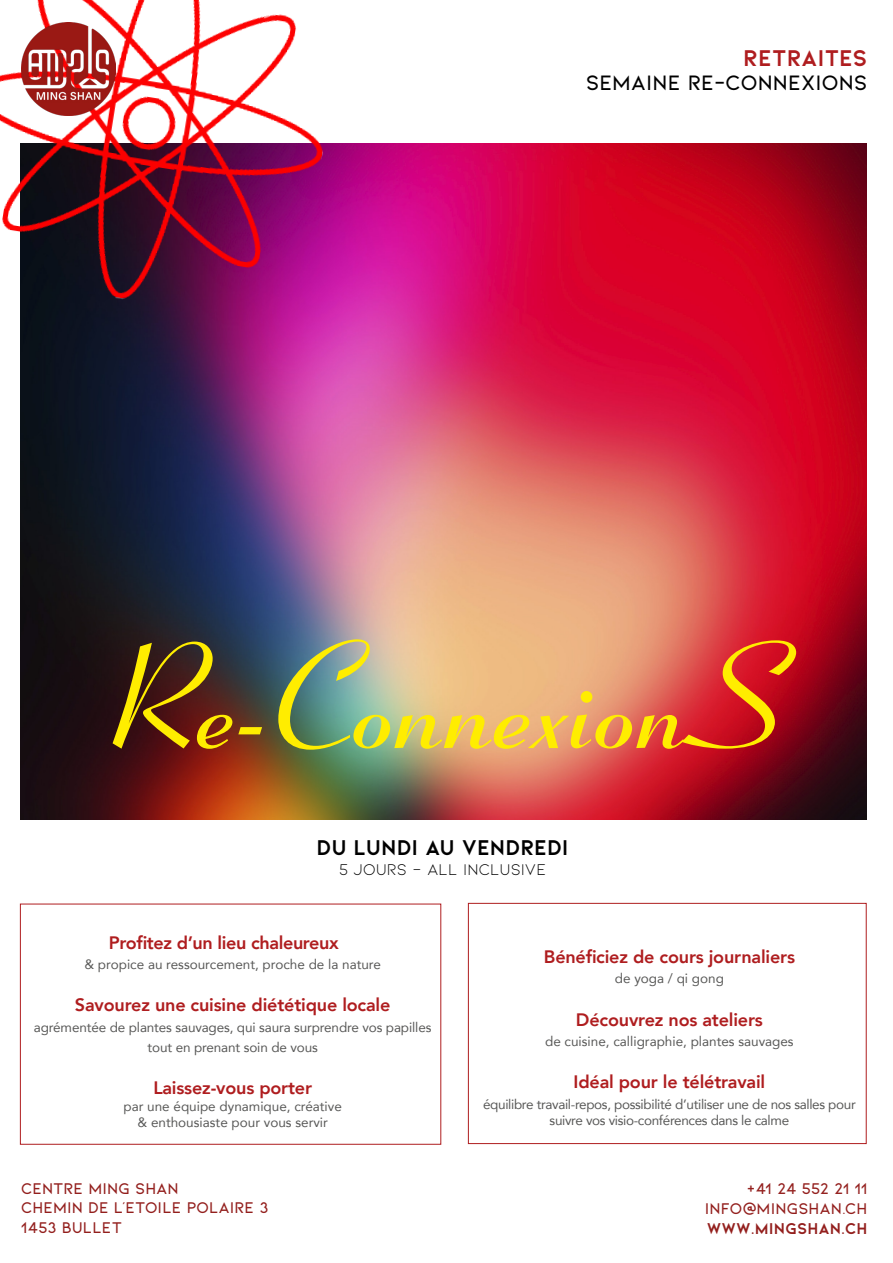
<style>
.page{position:relative;width:893px;height:1263px;background:#fff}
.page>*{position:absolute;margin:0;border:0;box-sizing:border-box;transform-origin:0 0}
.t1{font:700 148.5px "Coronet LT Std";color:#ffed00}
.t2{font:700 24px "Kiona";color:#af1d1f}
.t3{font:700 22.5px "Kiona";color:#000}
.t4{font:600 22.2px "Kiona";color:#000}
.t5{font:800 18px "Avenir";letter-spacing:-.01em;color:#af1d1f}
.t6{font:600 16.5px/19.8px "Kiona";color:#931f1d;text-align:right}
.t7{font:16.5px "Kiona";color:#000}
.t8{font:700 16.5px "Kiona";color:#931f1d}
.t9{font:13.5px/16.2px "Avenir";letter-spacing:-.01em;color:#585857;text-align:center}
.s1{font-size:16.5px;color:#fff}
</style>
<div class="page">
<img style="left:20px;top:143px;width:846px;height:676px">
<img style="left:0;top:0;width:350px;height:336px">
<img style="left:22px;top:22px;width:93px;height:94px">
<svg style="left:20px;top:904px;width:421px;height:240px"></svg>
<svg style="left:468px;top:903px;width:399px;height:241px"></svg>
<h2 class="t2" style="left:743px;top:44px;width:126px">RETRAITES</h2>
<h3 class="t4" style="left:586px;top:70px;width:283px">SEMAINE RE-CONNEXIONS</h3>
<h1 class="t1" style="left:110px;top:610px;width:670px">Re-ConnexionS</h1>
<h3 class="t3" style="left:316px;top:835px;width:254px">DU LUNDI AU VENDREDI</h3>
<p class="t7" style="left:339px;top:860px;width:209px">5 JOURS - ALL INCLUSIVE</p>
<h3 class="t5" style="left:109px;top:928px;width:249px">Profitez d’un lieu chaleureux<span class="s1">ux</span></h3>
<p class="t9" style="left:84px;top:956px;width:298px">&amp; propice au ressourcement, proche de la nature</p>
<h3 class="t5" style="left:75px;top:991px;width:317px">Savourez une cuisine diététique locale</h3>
<p class="t9" style="left:34px;top:1016px;width:399px;line-height:20.4px">agrémentée de plantes sauvages, qui saura surprendre vos papilles tout en prenant soin de vous</p>
<h3 class="t5" style="left:153px;top:1074px;width:160px">Laissez-vous porter</h3>
<p class="t9" style="left:124px;top:1097px;width:220px">par une équipe dynamique, créative &amp; enthousiaste pour vous servir</p>
<p class="t6" style="left:21px;top:1178px;width:249px;text-align:left">CENTRE MING SHAN<br>CHEMIN DE L’ETOILE POLAIRE 3<br>1453 BULLET</p>
<h3 class="t5" style="left:544px;top:943px;width:253px">Bénéficiez de cours journaliers</h3>
<p class="t9" style="left:615px;top:970px;width:111px">de yoga / qi gong</p>
<h3 class="t5" style="left:576px;top:1005px;width:188px">Découvrez nos ateliers</h3>
<p class="t9" style="left:545px;top:1033px;width:250px">de cuisine, calligraphie, plantes sauvages</p>
<h3 class="t5" style="left:574px;top:1068px;width:193px">Idéal pour le télétravail</h3>
<p class="t9" style="left:483px;top:1095px;width:374px">équilibre travail-repos, possibilité d’utiliser une de nos salles pour suivre vos visio-conférences dans le calme</p>
<p class="t6" style="left:705px;top:1178px;width:164px">+41 24 552 21 11<br>INFO@MINGSHAN.CH</p>
<p class="t8" style="left:707px;top:1218px;width:162px">WWW.MINGSHAN.CH</p>
</div>
